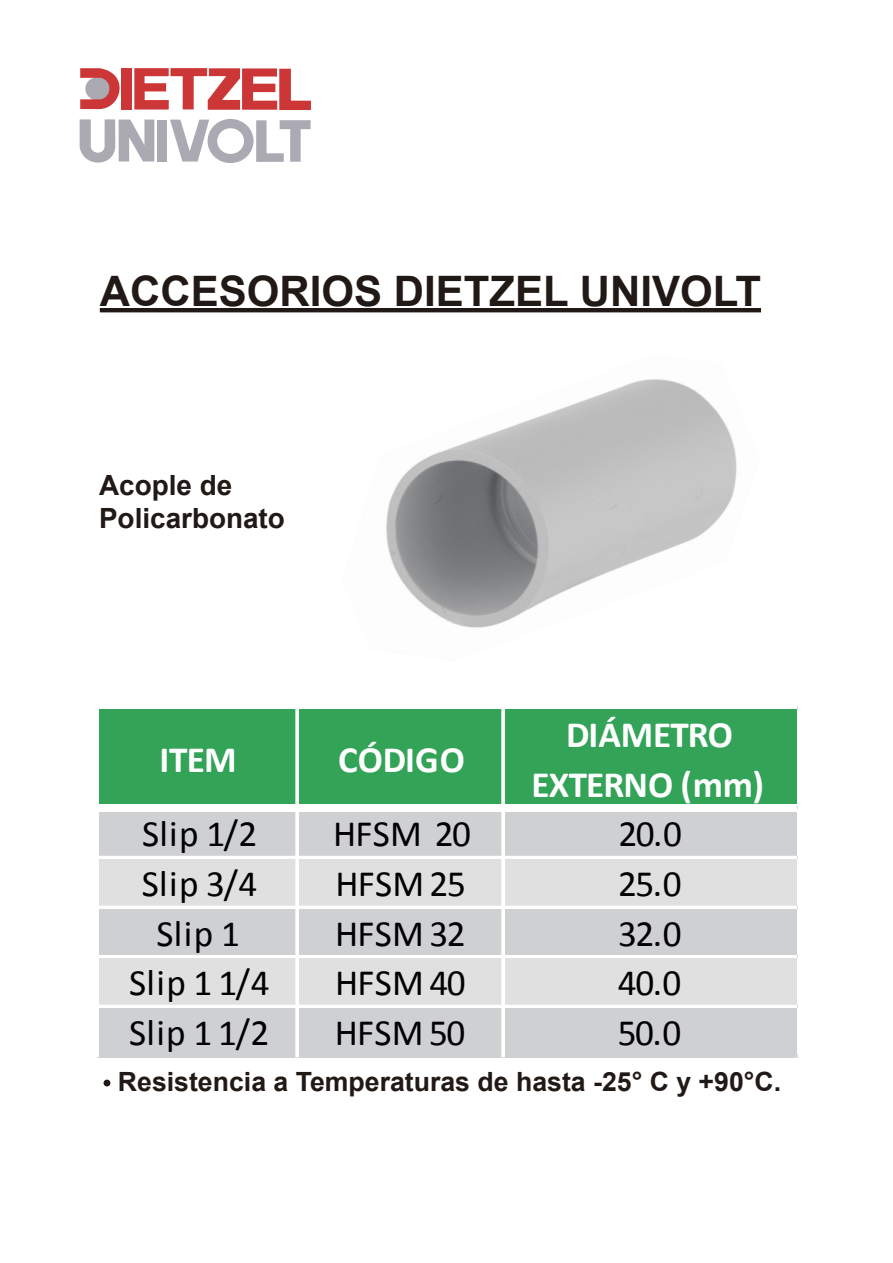
<style>
.page{position:relative;width:893px;height:1263px;background:#fff}
.page>*{position:absolute;margin:0;border:0;box-sizing:border-box;transform-origin:0 0}
.t1{font:700 42px "Arial";color:#211915}
.t2{font:37.2px "Calibri";letter-spacing:.005em;color:#010002}
.t3{font:700 37.2px/49.7px "Calibri";letter-spacing:-.02em;color:#fff;text-align:center}
.t4{font:700 27.9px/33.5px "Arial";color:#211915}
.t5{font:700 26.55px "Arial";color:#211915}
</style>
<div class="page">
<div style="left:157px;top:120px;width:10px;height:42px;background:#abaab2"></div>
<svg style="left:80px;top:119px;width:74px;height:44px"></svg>
<svg style="left:170px;top:119px;width:141px;height:44px"></svg>
<svg style="left:80px;top:68px;width:231px;height:42px"></svg>
<img style="left:386px;top:379px;width:351px;height:249px">
<div style="left:104px;top:1079px;width:6px;height:7px;background:#211915;border-radius:50%"></div>
<hr style="left:100px;top:308px;width:661px;height:4px;background:#211915">
<div style="left:100px;top:710px;width:697px;height:99px;background:#32a357"></div>
<div style="left:100px;top:807px;width:697px;height:52px;background:#cfd0d2"></div>
<div style="left:100px;top:856px;width:697px;height:52px;background:#e0e0e0"></div>
<div style="left:100px;top:906px;width:697px;height:52px;background:#cfd0d2"></div>
<div style="left:100px;top:955px;width:697px;height:53px;background:#e0e0e0"></div>
<div style="left:100px;top:1005px;width:697px;height:52px;background:#cfd0d2"></div>
<div style="left:97px;top:804px;width:700px;height:7px;background:#fff"></div>
<hr style="left:296px;top:707px;width:2px;height:97px;background:#fff">
<hr style="left:502px;top:707px;width:2px;height:97px;background:#fff">
<hr style="left:97px;top:856px;width:700px;height:3px;background:#fff">
<hr style="left:97px;top:906px;width:700px;height:2px;background:#fff">
<hr style="left:97px;top:955px;width:700px;height:3px;background:#fff">
<hr style="left:97px;top:1005px;width:700px;height:3px;background:#fff">
<hr style="left:296px;top:811px;width:2px;height:246px;background:#fff">
<hr style="left:502px;top:811px;width:2px;height:246px;background:#fff">
<p class="t1" style="left:100px;top:263px;width:663px">ACCESORIOS DIETZEL UNIVOLT</p>
<p class="t4" style="left:99px;top:469px;width:187px">Acople de<br>Policarbonato</p>
<p class="t3" style="left:159px;top:735px;width:79px">ITEM</p>
<p class="t3" style="left:338px;top:735px;width:128px">CÓDIGO</p>
<p class="t3" style="left:532px;top:710px;width:234px">DIÁMETRO<br>EXTERNO (mm)</p>
<p class="t2" style="left:142px;top:810px;width:117px">Slip 1/2</p>
<p class="t2" style="left:333px;top:810px;width:139px">HFSM 20</p>
<p class="t2" style="left:618px;top:810px;width:65px">20.0</p>
<p class="t2" style="left:142px;top:860px;width:117px">Slip 3/4</p>
<p class="t2" style="left:335px;top:860px;width:132px">HFSM 25</p>
<p class="t2" style="left:618px;top:860px;width:65px">25.0</p>
<p class="t2" style="left:157px;top:910px;width:85px">Slip 1</p>
<p class="t2" style="left:335px;top:910px;width:132px">HFSM 32</p>
<p class="t2" style="left:618px;top:910px;width:65px">32.0</p>
<p class="t2" style="left:129px;top:959px;width:142px">Slip 1 1/4</p>
<p class="t2" style="left:335px;top:959px;width:132px">HFSM 40</p>
<p class="t2" style="left:618px;top:959px;width:65px">40.0</p>
<p class="t2" style="left:129px;top:1009px;width:142px">Slip 1 1/2</p>
<p class="t2" style="left:335px;top:1009px;width:132px">HFSM 50</p>
<p class="t2" style="left:618px;top:1009px;width:65px">50.0</p>
<p class="t5" style="left:118px;top:1064px;width:665px">Resistencia a Temperaturas de hasta -25° C y +90°C.</p>
</div>
